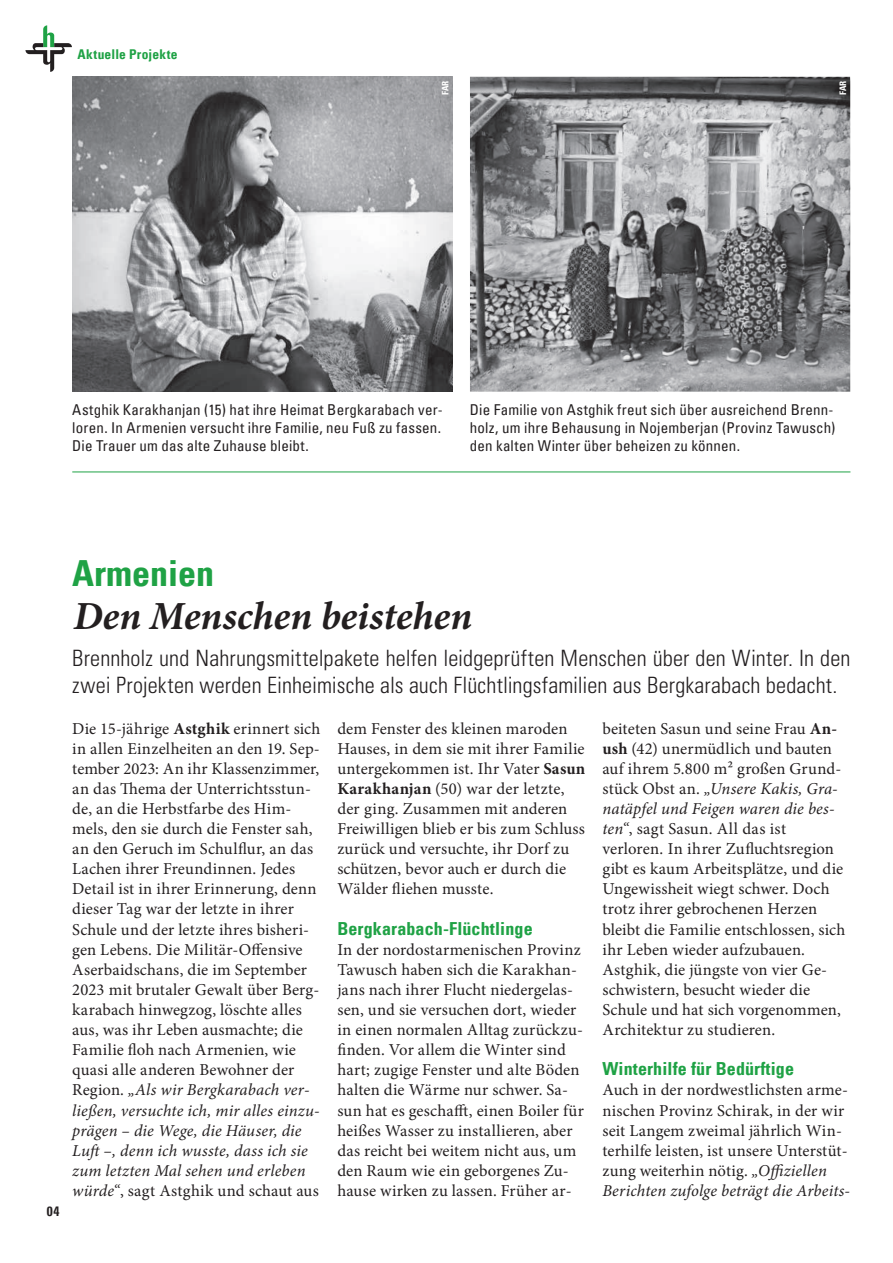
<style>
.page{position:relative;width:893px;height:1263px;background:#fff}
.page>*{position:absolute;margin:0;border:0;box-sizing:border-box;transform-origin:0 0}
.t1{font:italic 700 39.9px "Minion Pro";letter-spacing:-.005em;color:#231f20}
.t2{font:700 condensed 36px "Univers LT";color:#1fa245}
.t3{font:300 condensed 22.5px/27px "Univers LT Std";letter-spacing:.005em;color:#231f20}
.t4{font:700 condensed 18px "Univers LT";letter-spacing:.01em;color:#1fa245}
.t5{font:16.65px/20.1px "Minion Pro";letter-spacing:.01em;color:#231f20}
.t6{font:condensed 15px/18px "Univers LT";letter-spacing:.01em;color:#231f20}
.t7{font:700 condensed 13.5px "Univers LT";letter-spacing:.02em;color:#1fa245}
.t8{font:700 condensed 13.5px "Univers LT";color:#231f20}
.t9{font:700 condensed 9px "Univers LT";letter-spacing:-.02em;color:#fff}
.s1{font-weight:700}
.s2{font-style:italic}
</style>
<div class="page">
<svg style="left:25px;top:25px;width:47px;height:47px"></svg>
<hr style="left:72px;top:472px;width:778px;height:1px;background:#1fa245">
<div style="left:469px;top:76px;width:383px;height:317px;background:#231f20;opacity:.15"></div>
<div style="left:72px;top:76px;width:382px;height:317px;background:#231f20;opacity:.15"></div>
<p class="t7" style="left:78px;top:46px;width:102px">Aktuelle Projekte</p>
<p class="t9" style="left:440px;top:95px;width:16px;rotate:-90deg">FAR</p>
<p class="t9" style="left:837px;top:95px;width:16px;rotate:-90deg">FAR</p>
<p class="t6" style="left:72px;top:401px;width:372px;text-align:justify">Astghik Karakhanjan (15) hat ihre Heimat Bergkarabach ver&shy;loren. In Armenien versucht ihre Familie, neu Fuß zu fassen.<br>Die Trauer um das alte Zuhause bleibt.</p>
<p class="t6" style="left:470px;top:401px;width:367px">Die Familie von Astghik freut sich über ausreichend Brenn&shy;holz, um ihre Behausung in Nojemberjan (Provinz Tawusch) den kalten Winter über beheizen zu können.</p>
<p class="t8" style="left:47px;top:1203px;width:14px">04</p>
<h2 class="t2" style="left:72px;top:551px;width:143px">Armenien</h2>
<h1 class="t1" style="left:74px;top:587px;width:400px">Den Menschen beistehen</h1>
<h3 class="t3" style="left:72px;top:645px;width:780px">Brennholz und Nahrungsmittelpakete helfen leidgeprüften Menschen über den Winter. In den zwei Projekten werden Einheimische als auch Flüchtlingsfamilien aus Bergkarabach bedacht.</h3>
<p class="t5" style="left:72px;top:718px;width:250px">Die 15-jährige <span class="s1">Astghik</span> erinnert sich in allen Einzelheiten an den 19. Sep&shy;tember 2023: An ihr Klassenzimmer, an das Thema der Unterrichtsstun&shy;de, an die Herbstfarbe des Him&shy;mels, den sie durch die Fenster sah, an den Geruch im Schulflur, an das Lachen ihrer Freundinnen. Jedes Detail ist in ihrer Erinnerung, denn dieser Tag war der letzte in ihrer Schule und der letzte ihres bisheri&shy;gen Lebens. Die Militär-Offensive Aserbaidschans, die im September 2023 mit brutaler Gewalt über Berg&shy;karabach hinwegzog, löschte alles aus, was ihr Leben ausmachte; die Familie floh nach Armenien, wie quasi alle anderen Bewohner der Region. <span class="s2">„Als wir Bergkarabach ver&shy;ließen, versuchte ich, mir alles einzu&shy;prägen – die Wege, die Häuser, die Luft –, denn ich wusste, dass ich sie zum letzten Mal sehen und erleben würde“</span>, sagt Astghik und schaut aus</p>
<p class="t5" style="left:337px;top:718px;width:250px">dem Fenster des kleinen maroden<br>Hauses, in dem sie mit ihrer Familie untergekommen ist. Ihr Vater <span class="s1">Sasun<br>Karakhanjan</span> (50) war der letzte, der ging. Zusammen mit anderen<br>Freiwilligen blieb er bis zum Schluss zurück und versuchte, ihr Dorf zu schützen, bevor auch er durch die<br>Wälder fliehen musste.</p>
<p class="t4" style="left:337px;top:917px;width:197px">Bergkarabach-Flüchtlinge</p>
<p class="t5" style="left:337px;top:939px;width:248px">In der nordostarmenischen Provinz Tawusch haben sich die Karakhan&shy;jans nach ihrer Flucht niedergelas&shy;sen, und sie versuchen dort, wieder in einen normalen Alltag zurückzu&shy;finden. Vor allem die Winter sind hart; zugige Fenster und alte Böden halten die Wärme nur schwer. Sa&shy;sun hat es geschafft, einen Boiler für heißes Wasser zu installieren, aber das reicht bei weitem nicht aus, um den Raum wie ein geborgenes Zu&shy;hause wirken zu lassen. Früher ar-</p>
<p class="t5" style="left:602px;top:718px;width:244px">beiteten Sasun und seine Frau <span class="s1">An&shy;ush</span> (42) unermüdlich und bauten auf ihrem 5.800 m² großen Grund&shy;stück Obst an. <span class="s2">„Unsere Kakis, Gra&shy;natäpfel und Feigen waren die bes&shy;ten“</span>, sagt Sasun. All das ist verloren. In ihrer Zufluchtsregion gibt es kaum Arbeitsplätze, und die<br>Ungewissheit wiegt schwer. Doch trotz ihrer gebrochenen Herzen bleibt die Familie entschlossen, sich ihr Leben wieder aufzubauen.<br>Astghik, die jüngste von vier Ge&shy;schwistern, besucht wieder die<br>Schule und hat sich vorgenommen,<br>Architektur zu studieren.</p>
<p class="t4" style="left:602px;top:1058px;width:193px">Winterhilfe für Bedürftige</p>
<p class="t5" style="left:602px;top:1080px;width:249px">Auch in der nordwestlichsten arme&shy;nischen Provinz Schirak, in der wir seit Langem zweimal jährlich Win&shy;terhilfe leisten, ist unsere Unterstüt&shy;zung weiterhin nötig. <span class="s2">„Offiziellen Berichten zufolge beträgt die Arbeits-</span></p>
</div>
